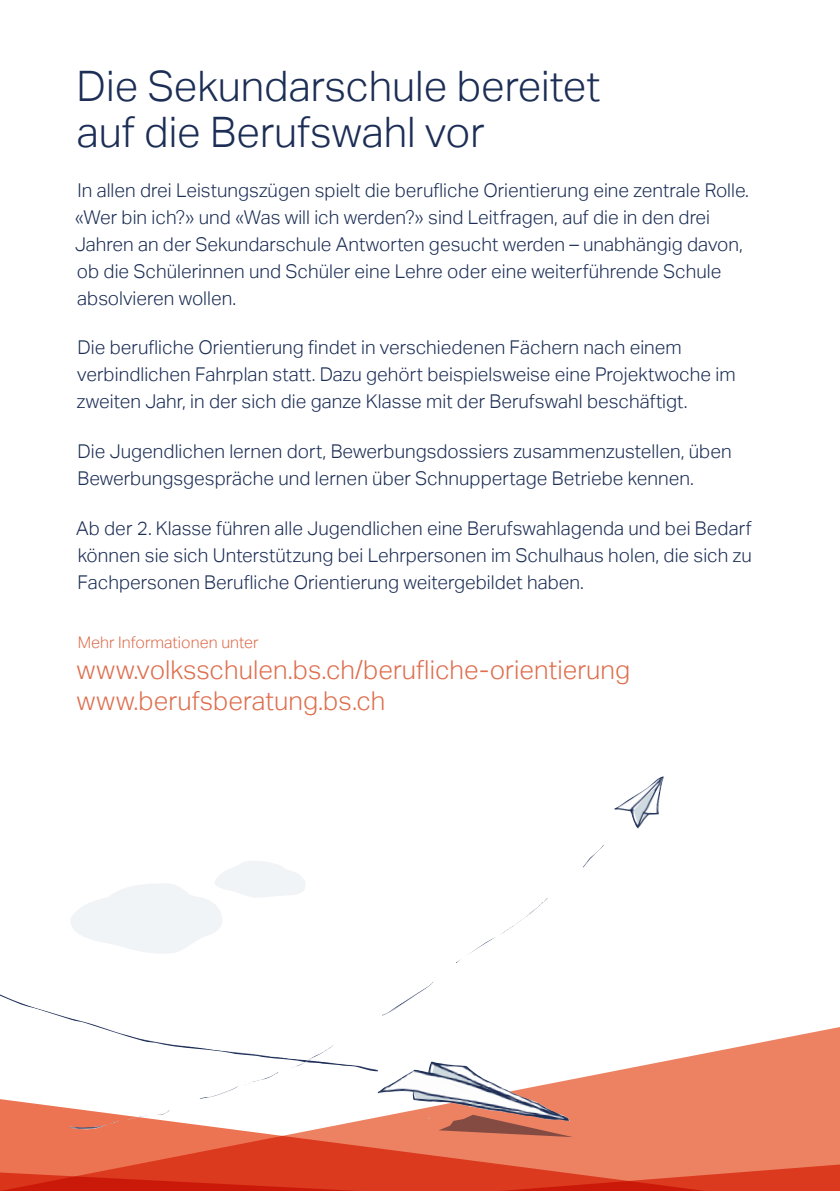
<style>
.page{position:relative;width:840px;height:1191px;background:#fff}
.page>*{position:absolute;margin:0;border:0;box-sizing:border-box;transform-origin:0 0}
.H4_Innentitel{font:300 42px/46px "Aktiv Grotesk";color:#1c2e55}
.P_URL{font:300 26px "Aktiv Grotesk";letter-spacing:.005em;color:#de6e4e}
.P_Lauftext{font:300 19px/27px "Aktiv Grotesk";color:#1c2e55}
.P_Information_zu_URL{font:300 16px "Aktiv Grotesk";letter-spacing:.005em;color:#de6e4e}
</style>
<div class="page">
<svg style="left:0;top:1027px;width:839px;height:164px"></svg>
<img style="left:377px;top:1061px;width:192px;height:60px">
<svg style="left:414px;top:1065px;width:159px;height:72px"></svg>
<img style="left:0;top:994px;width:377px;height:77px">
<svg style="left:71px;top:861px;width:234px;height:93px"></svg>
<img style="left:382px;top:776px;width:282px;height:239px">
<svg style="left:633px;top:779px;width:29px;height:45px"></svg>
<h4 class="H4_Innentitel" style="left:76px;top:63px;width:525px">Die Sekundarschule bereitet auf die Berufswahl vor</h4>
<p class="P_Lauftext" style="left:75px;top:176px;width:675px">In allen drei Leistungszügen spielt die berufliche Orientierung eine zentrale Rolle. «Wer bin ich?» und «Was will ich werden?» sind Leitfragen, auf die in den drei Jahren an der Sekundarschule Antworten gesucht werden – unabhängig davon, ob die Schülerinnen und Schüler eine Lehre oder eine weiterführende Schule absolvieren wollen.</p>
<p class="P_Lauftext" style="left:77px;top:334px;width:660px">Die berufliche Orientierung findet in verschiedenen Fächern nach einem verbindlichen Fahrplan statt. Dazu gehört beispielsweise eine Projektwoche im zweiten Jahr, in der sich die ganze Klasse mit der Berufswahl beschäftigt.</p>
<p class="P_Lauftext" style="left:77px;top:438px;width:655px">Die Jugendlichen lernen dort, Bewerbungsdossiers zusammenzustellen, üben<br>Bewerbungsgespräche und lernen über Schnuppertage Betriebe kennen.</p>
<p class="P_Lauftext" style="left:76px;top:515px;width:676px;text-align:justify">Ab der 2. Klasse führen alle Jugendlichen eine Berufswahlagenda und bei Bedarf können sie sich Unterstützung bei Lehrpersonen im Schulhaus holen, die sich zu Fachpersonen Berufliche Orientierung weitergebildet haben.</p>
<p class="P_Information_zu_URL" style="left:78px;top:633px;width:182px">Mehr Informationen unter</p>
<p class="P_URL" style="left:77px;top:655px;width:554px">www.volksschulen.bs.ch/berufliche-orientierung</p>
<p class="P_URL" style="left:77px;top:686px;width:310px">www.berufsberatung.bs.ch</p>
</div>
